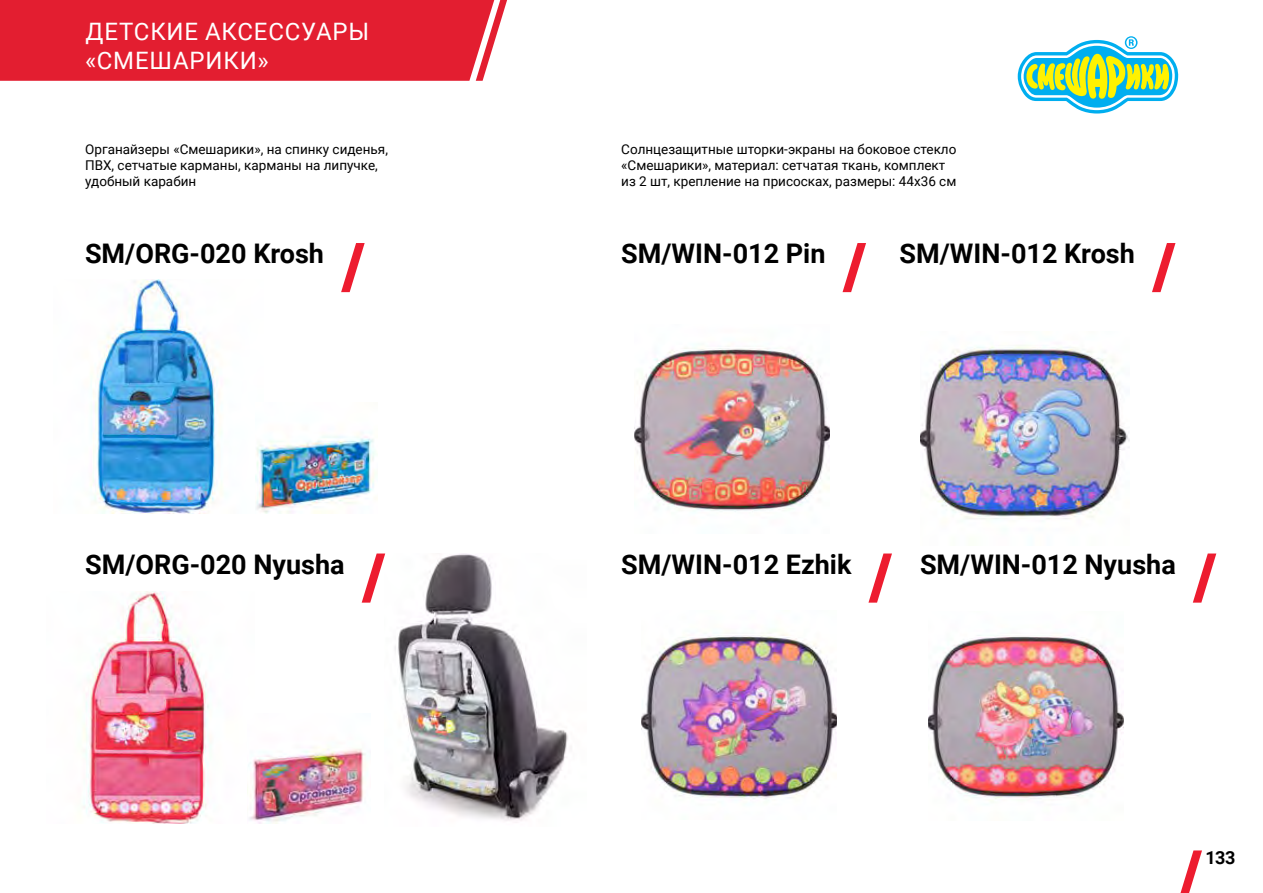
<style>
.page{position:relative;width:1263px;height:893px;background:#fff}
.page>*{position:absolute;margin:0;border:0;box-sizing:border-box;transform-origin:0 0}
.t1{font:700 27px "Roboto";color:#000}
.t2{font:24px/28.8px "Roboto";letter-spacing:.035em;color:#fff}
.t3{font:700 18px "Roboto";color:#000}
.t4{font:13.5px/16.2px "Roboto";color:#000}
</style>
<div class="page">
<svg style="left:1180px;top:850px;width:22px;height:43px"></svg>
<div style="left:0;top:0;width:507px;height:81px;background:#e31e30"></div>
<img style="left:394px;top:554px;width:174px;height:267px">
<img style="left:920px;top:345px;width:209px;height:175px">
<img style="left:635px;top:348px;width:195px;height:164px">
<img style="left:928px;top:635px;width:195px;height:167px">
<img style="left:642px;top:630px;width:195px;height:169px">
<img style="left:90px;top:279px;width:132px;height:234px">
<img style="left:83px;top:591px;width:165px;height:233px">
<img style="left:255px;top:434px;width:121px;height:79px">
<img style="left:248px;top:747px;width:118px;height:76px">
<svg style="left:1018px;top:36px;width:160px;height:78px"></svg>
<svg style="left:362px;top:553px;width:23px;height:50px"></svg>
<svg style="left:842px;top:243px;width:24px;height:49px"></svg>
<svg style="left:1152px;top:243px;width:23px;height:49px"></svg>
<svg style="left:341px;top:243px;width:24px;height:49px"></svg>
<svg style="left:1193px;top:553px;width:23px;height:50px"></svg>
<svg style="left:868px;top:553px;width:24px;height:50px"></svg>
<h2 class="t2" style="left:85px;top:16px;width:286px">ДЕТСКИЕ АКСЕССУАРЫ «СМЕШАРИКИ»</h2>
<p class="t4" style="left:85px;top:140px;width:304px">Органайзеры «Смешарики», на спинку сиденья,<br>ПВХ, сетчатые карманы, карманы на липучке, удобный карабин</p>
<p class="t4" style="left:621px;top:140px;width:337px">Солнцезащитные шторки-экраны на боковое стекло «Смешарики», материал: сетчатая ткань, комплект из 2 шт, крепление на присосках, размеры: 44х36 см</p>
<h1 class="t1" style="left:85px;top:235px;width:241px">SM/ORG-020 Krosh</h1>
<h1 class="t1" style="left:621px;top:235px;width:206px">SM/WIN-012 Pin</h1>
<h1 class="t1" style="left:899px;top:235px;width:237px">SM/WIN-012 Krosh</h1>
<h1 class="t1" style="left:85px;top:545px;width:261px">SM/ORG-020 Nyusha</h1>
<h1 class="t1" style="left:621px;top:545px;width:232px">SM/WIN-012 Ezhik</h1>
<h1 class="t1" style="left:920px;top:545px;width:257px">SM/WIN-012 Nyusha</h1>
<h3 class="t3" style="left:1205px;top:845px;width:32px">133</h3>
</div>
